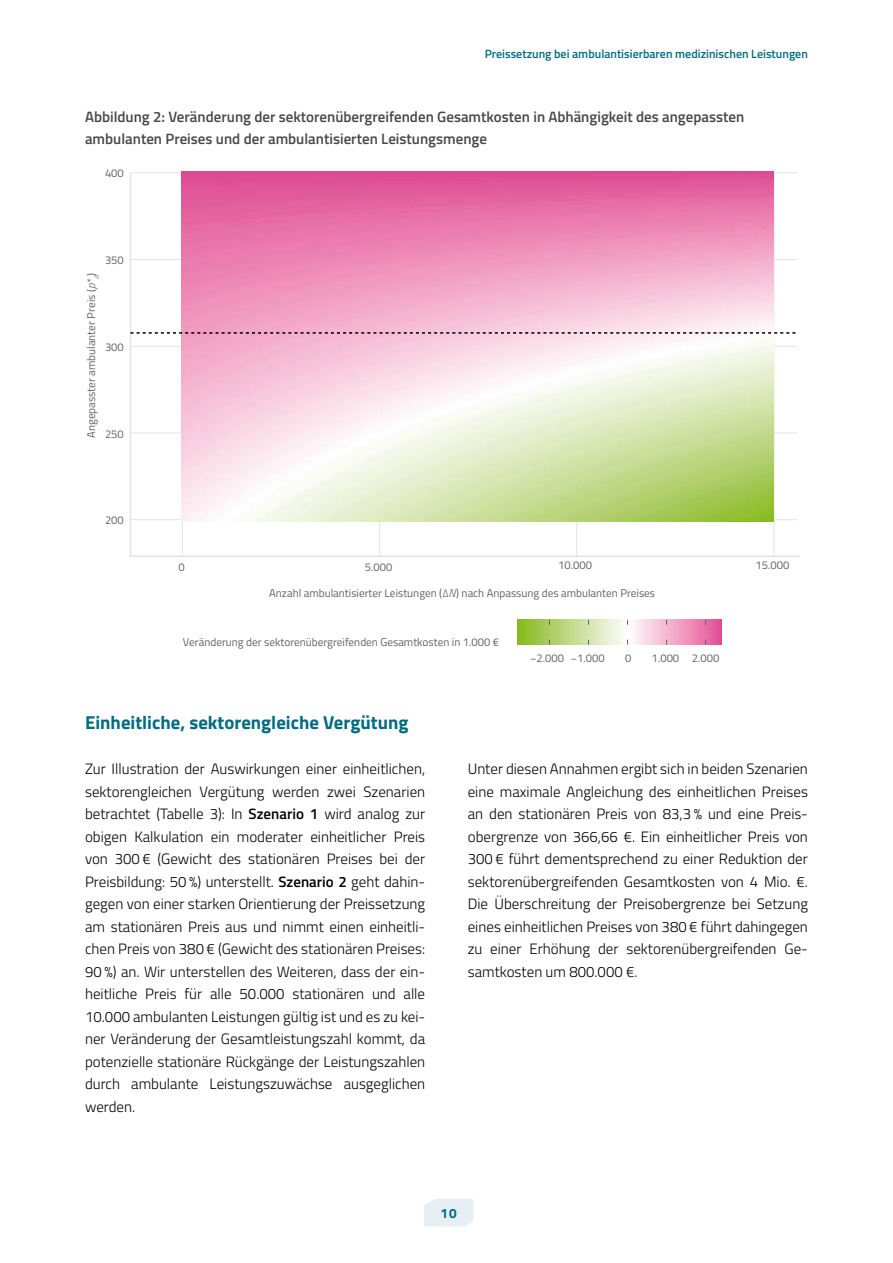
<style>
.page{position:relative;width:893px;height:1263px;background:#fff}
.page>*{position:absolute;margin:0;border:0;box-sizing:border-box;transform-origin:0 0}
.B-Inhalt_B-02-H2_oN{font:700 18.75px "Titillium";color:#006c82}
.B-Inhalt_B-03_2-P-FT_mA{font:300 15px/22.5px "Titillium";color:#000;text-align:justify}
.B-Inhalt_B-03_1-P-FT{font:300 15px/22.5px "Titillium";color:#000;text-align:justify}
.t1{font:600 15px/22.5px "Titillium";color:#484847}
.t2{font:700 13.5px "Titillium";color:#006c82}
.t3{font:600 12px "Titillium";color:#006c82}
.t4{font:11.25px "Titillium";color:#626261}
.s1{font-family:"Titillium Web";font-weight:300;font-style:italic}
.s2{font-weight:600}
</style>
<div class="page">
<svg style="left:424px;top:1199px;width:49px;height:27px"></svg>
<hr style="left:131px;top:519px;width:666px;height:1px;background:#e3e3e3">
<hr style="left:131px;top:433px;width:666px;height:1px;background:#e3e3e3">
<hr style="left:131px;top:346px;width:666px;height:1px;background:#e3e3e3">
<hr style="left:131px;top:259px;width:666px;height:1px;background:#e3e3e3">
<hr style="left:131px;top:172px;width:666px;height:1px;background:#e3e3e3">
<hr style="left:182px;top:173px;width:1px;height:384px;background:#e3e3e3">
<hr style="left:379px;top:173px;width:1px;height:384px;background:#e3e3e3">
<hr style="left:576px;top:173px;width:1px;height:384px;background:#e3e3e3">
<hr style="left:773px;top:173px;width:1px;height:384px;background:#e3e3e3">
<img style="left:181px;top:172px;width:593px;height:349px">
<hr style="left:130px;top:555px;width:669px;height:2px;background:#e3e3e3">
<hr style="left:130px;top:173px;width:1px;height:383px;background:#e3e3e3">
<img style="left:518px;top:620px;width:203px;height:25px">
<svg style="left:130px;top:332px;width:666px;height:2px"></svg>
<p class="t3" style="left:485px;top:45px;width:325px">Preissetzung bei ambulantisierbaren medizinischen Leistungen</p>
<p class="t1" style="left:85px;top:104px;width:661px">Abbildung 2: Veränderung der sektorenübergreifenden Gesamtkosten in Abhängigkeit des angepassten ambulanten Preises und der ambulantisierten Leistungsmenge</p>
<p class="t4" style="left:105px;top:165px;width:20px">400</p>
<p class="t4" style="left:105px;top:252px;width:20px">350</p>
<p class="t4" style="left:83px;top:438px;width:167px;rotate:-90deg">Angepasster ambulanter Preis (<span class="s1">p*</span><sub>A</sub>)</p>
<p class="t4" style="left:105px;top:339px;width:20px">300</p>
<p class="t4" style="left:105px;top:425px;width:20px">250</p>
<p class="t4" style="left:105px;top:512px;width:20px">200</p>
<p class="t4" style="left:558px;top:557px;width:35px">10.000</p>
<p class="t4" style="left:755px;top:557px;width:35px">15.000</p>
<p class="t4" style="left:269px;top:584px;width:387px">Anzahl ambulantisierter Leistungen (<span class="s1">∆N</span>) nach Anpassung des ambulanten Preises</p>
<p class="t4" style="left:179px;top:559px;width:8px">0</p>
<p class="t4" style="left:365px;top:559px;width:29px">5.000</p>
<p class="t4" style="left:183px;top:634px;width:318px">Veränderung der sektorenübergreifenden Gesamtkosten in 1.000 €</p>
<p class="t4" style="left:530px;top:650px;width:76px">−2.000 −1.000</p>
<p class="t4" style="left:625px;top:650px;width:8px">0</p>
<p class="t4" style="left:652px;top:650px;width:69px">1.000 2.000</p>
<h2 class="B-Inhalt_B-02-H2_oN" style="left:85px;top:708px;width:325px">Einheitliche, sektorengleiche Vergütung</h2>
<p class="B-Inhalt_B-03_2-P-FT_mA" style="left:85px;top:757px;width:342px">Zur Illustration der Auswirkungen einer einheitlichen, sektorengleichen Vergütung werden zwei Szenarien betrachtet (Tabelle 3): In <span class="s2">Szenario 1</span> wird analog zur obigen Kalkulation ein moderater einheitlicher Preis von 300 € (Gewicht des stationären Preises bei der Preisbildung: 50 %) unterstellt. <span class="s2">Szenario 2</span> geht dahin&shy;gegen von einer starken Orientierung der Preissetzung am stationären Preis aus und nimmt einen einheitli&shy;chen Preis von 380 € (Gewicht des stationären Preises:<br>90 %) an. Wir unterstellen des Weiteren, dass der ein&shy;heitliche Preis für alle 50.000 stationären und alle 10.000 ambulanten Leistungen gültig ist und es zu kei&shy;ner Veränderung der Gesamtleistungszahl kommt, da potenzielle stationäre Rückgänge der Leistungszahlen durch ambulante Leistungszuwächse ausgeglichen werden.</p>
<p class="B-Inhalt_B-03_1-P-FT" style="left:468px;top:757px;width:342px">Unter diesen Annahmen ergibt sich in beiden Szenarien eine maximale Angleichung des einheitlichen Preises an den stationären Preis von 83,3 % und eine Preis&shy;obergrenze von 366,66 €. Ein einheitlicher Preis von 300 € führt dementsprechend zu einer Reduktion der sektorenübergreifenden Gesamtkosten von 4 Mio. €.<br>Die Überschreitung der Preisobergrenze bei Setzung eines einheitlichen Preises von 380 € führt dahingegen zu einer Erhöhung der sektorenübergreifenden Ge&shy;samtkosten um 800.000 €.</p>
<p class="t2" style="left:441px;top:1203px;width:18px">10</p>
</div>
